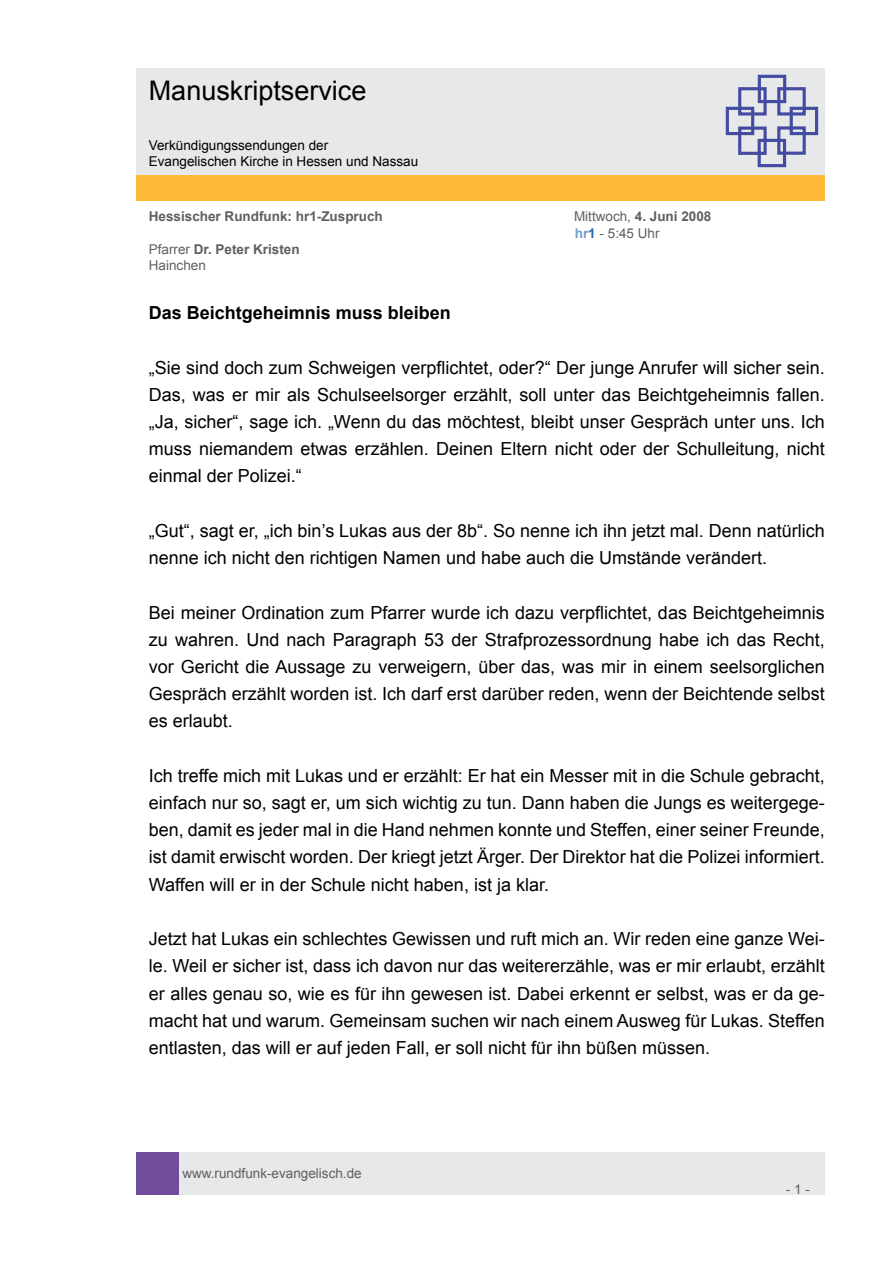
<style>
.page{position:relative;width:893px;height:1263px;background:#fff}
.page>*{position:absolute;margin:0;border:0;box-sizing:border-box;transform-origin:0 0}
.t1{font:27px "Arial";color:#000}
.t2{font:18px/27.2px "Arial";color:#000;text-align:justify}
.t3{font:700 18px "Arial";color:#000}
.t4{font:13.5px/16.2px "Arial";color:#5f5f5f}
.t5{font:13.5px/16.2px "Arial";color:#000}
.t6{font:700 13.5px "Arial";color:#5f5f5f}
.s1{font-weight:700}
.s2{font-weight:700;color:#71a0cc}
.s3{font-weight:700;color:#2369b2}
</style>
<div class="page">
<div style="left:179px;top:1152px;width:646px;height:43px;background:#e7e8e9"></div>
<div style="left:136px;top:1152px;width:43px;height:43px;background:#704c9c"></div>
<div style="left:136px;top:175px;width:689px;height:26px;background:#ffb93a"></div>
<div style="left:136px;top:68px;width:689px;height:106px;background:#e7e8e9"></div>
<svg style="left:725px;top:74px;width:94px;height:94px"></svg>
<h1 class="t1" style="left:149px;top:73px;width:219px">Manuskriptservice</h1>
<p class="t5" style="left:149px;top:137px;width:271px">Verkündigungssendungen der<br>Evangelischen Kirche in Hessen und Nassau</p>
<p class="t6" style="left:149px;top:208px;width:236px">Hessischer Rundfunk: hr1-Zuspruch</p>
<p class="t4" style="left:574px;top:209px;width:139px">Mittwoch, <span class="s1">4. Juni 2008 </span><span class="s2">hr</span><span class="s3">1</span> - 5:45 Uhr</p>
<p class="t4" style="left:149px;top:241px;width:152px">Pfarrer <span class="s1">Dr. Peter Kristen<br></span>Hainchen</p>
<p class="t3" style="left:149px;top:301px;width:304px">Das Beichtgeheimnis muss bleiben</p>
<p class="t2" style="left:149px;top:354px;width:678px">„Sie sind doch zum Schweigen verpflichtet, oder?“ Der junge Anrufer will sicher sein.<br>Das, was er mir als Schulseelsorger erzählt, soll unter das Beichtgeheimnis fallen. „Ja, sicher“, sage ich. „Wenn du das möchtest, bleibt unser Gespräch unter uns. Ich muss niemandem etwas erzählen. Deinen Eltern nicht oder der Schulleitung, nicht einmal der Polizei.“</p>
<p class="t2" style="left:149px;top:517px;width:678px">„Gut“, sagt er, „ich bin’s Lukas aus der 8b“. So nenne ich ihn jetzt mal. Denn natürlich nenne ich nicht den richtigen Namen und habe auch die Umstände verändert.</p>
<p class="t2" style="left:149px;top:599px;width:678px">Bei meiner Ordination zum Pfarrer wurde ich dazu verpflichtet, das Beichtgeheimnis zu wahren. Und nach Paragraph 53 der Strafprozessordnung habe ich das Recht, vor Gericht die Aussage zu verweigern, über das, was mir in einem seelsorglichen Gespräch erzählt worden ist. Ich darf erst darüber reden, wenn der Beichtende selbst es erlaubt.</p>
<p class="t2" style="left:149px;top:762px;width:678px">Ich treffe mich mit Lukas und er erzählt: Er hat ein Messer mit in die Schule gebracht, einfach nur so, sagt er, um sich wichtig zu tun. Dann haben die Jungs es weitergege&shy;ben, damit es jeder mal in die Hand nehmen konnte und Steffen, einer seiner Freunde, ist damit erwischt worden. Der kriegt jetzt Ärger. Der Direktor hat die Polizei informiert.<br>Waffen will er in der Schule nicht haben, ist ja klar.</p>
<p class="t2" style="left:149px;top:925px;width:678px">Jetzt hat Lukas ein schlechtes Gewissen und ruft mich an. Wir reden eine ganze Wei&shy;le. Weil er sicher ist, dass ich davon nur das weitererzähle, was er mir erlaubt, erzählt er alles genau so, wie es für ihn gewesen ist. Dabei erkennt er selbst, was er da ge&shy;macht hat und warum. Gemeinsam suchen wir nach einem Ausweg für Lukas. Steffen entlasten, das will er auf jeden Fall, er soll nicht für ihn büßen müssen.</p>
<p class="t4" style="left:182px;top:1165px;width:181px">www.rundfunk-evangelisch.de</p>
<p class="t4" style="left:786px;top:1181px;width:26px">- -</p>
</div>
